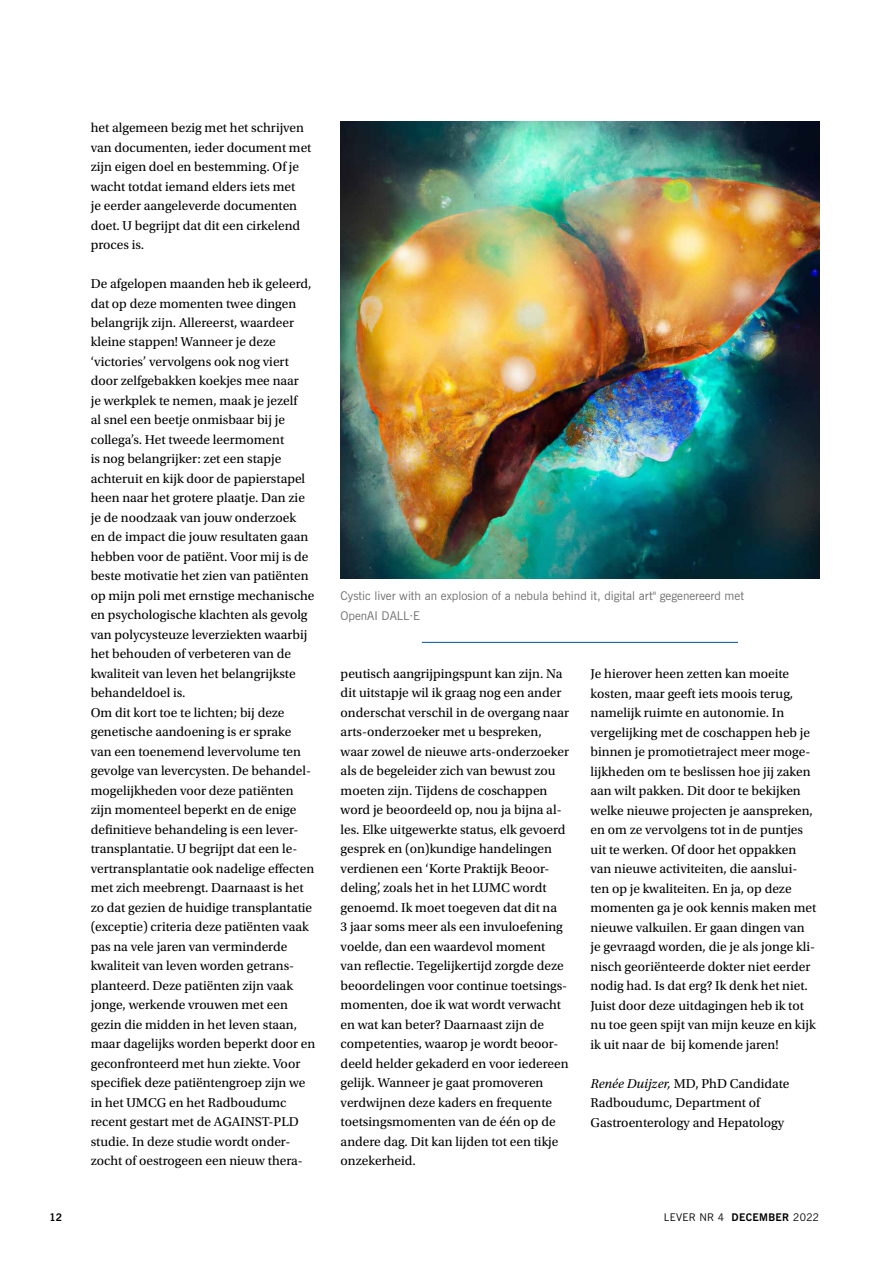
<style>
.page{position:relative;width:893px;height:1263px;background:#fff}
.page>*{position:absolute;margin:0;border:0;box-sizing:border-box;transform-origin:0 0}
.t1{font:13.5px/19.5px "Utopia Std";color:#000}
.t2{font:12px/19.5px "News Gothic BT";color:#706f6f}
.t3{font:10.5px "News Gothic BT";letter-spacing:.03em;color:#000}
.t4{font:700 10.5px "News Gothic BT";color:#000}
.s1{font-style:italic}
.s2{font-weight:700}
</style>
<div class="page">
<img style="left:341px;top:122px;width:478px;height:457px">
<hr style="left:422px;top:642px;width:316px;height:1px;background:#0053a1">
<p class="t1" style="left:91px;top:118px;width:222px">het algemeen bezig met het schrijven van documenten, ieder document met zijn eigen doel en bestemming. Of je wacht totdat iemand elders iets met<br>je eerder aangeleverde documenten doet. U begrijpt dat dit een cirkelend proces is.</p>
<p class="t1" style="left:91px;top:274px;width:226px">De afgelopen maanden heb ik geleerd, dat op deze momenten twee dingen belangrijk zijn. Allereerst, waardeer kleine stappen! Wanneer je deze ‘victories’ vervolgens ook nog viert door zelfgebakken koekjes mee naar<br>je werkplek te nemen, maak je jezelf<br>al snel een beetje onmisbaar bij je collega’s. Het tweede leermoment<br>is nog belangrijker: zet een stapje achteruit en kijk door de papierstapel heen naar het grotere plaatje. Dan zie je de noodzaak van jouw onderzoek<br>en de impact die jouw resultaten gaan hebben voor de patiënt. Voor mij is de beste motivatie het zien van patiënten op mijn poli met ernstige mechanische en psychologische klachten als gevolg van polycysteuze leverziekten waarbij het behouden of verbeteren van de kwaliteit van leven het belangrijkste behandeldoel is.<br>Om dit kort toe te lichten; bij deze genetische aandoening is er sprake van een toenemend levervolume ten gevolge van levercysten. De behandel&shy;mogelijkheden voor deze patiënten zijn momenteel beperkt en de enige definitieve behandeling is een lever&shy;transplantatie. U begrijpt dat een le&shy;vertransplantatie ook nadelige effecten met zich meebrengt. Daarnaast is het zo dat gezien de huidige transplantatie (exceptie) criteria deze patiënten vaak pas na vele jaren van verminderde kwaliteit van leven worden getrans&shy;planteerd. Deze patiënten zijn vaak jonge, werkende vrouwen met een gezin die midden in het leven staan, maar dagelijks worden beperkt door en geconfronteerd met hun ziekte. Voor specifiek deze patiëntengroep zijn we in het UMCG en het Radboudumc recent gestart met de AGAINST-PLD studie. In deze studie wordt onder&shy;zocht of oestrogeen een nieuw thera-</p>
<p class="t2" style="left:341px;top:586px;width:405px">Cystic liver with an explosion of a nebula behind it, digital art" gegenereerd met<br>OpenAI DALL·E</p>
<p class="t1" style="left:341px;top:664px;width:230px">peutisch aangrijpingspunt kan zijn. Na dit uitstapje wil ik graag nog een ander onderschat verschil in de overgang naar arts-onderzoeker met u bespreken, waar zowel de nieuwe arts-onderzoeker als de begeleider zich van bewust zou moeten zijn. Tijdens de coschappen word je beoordeeld op, nou ja bijna al&shy;les. Elke uitgewerkte status, elk gevoerd gesprek en (on)kundige handelingen verdienen een ‘Korte Praktijk Beoor&shy;deling’, zoals het in het LUMC wordt genoemd. Ik moet toegeven dat dit na<br>3 jaar soms meer als een invuloefening voelde, dan een waardevol moment van reflectie. Tegelijkertijd zorgde deze beoordelingen voor continue toetsings&shy;momenten, doe ik wat wordt verwacht en wat kan beter? Daarnaast zijn de competenties, waarop je wordt beoor&shy;deeld helder gekaderd en voor iedereen gelijk. Wanneer je gaat promoveren verdwijnen deze kaders en frequente toetsingsmomenten van de één op de andere dag. Dit kan lijden tot een tikje onzekerheid.</p>
<p class="t1" style="left:591px;top:664px;width:227px">Je hierover heen zetten kan moeite kosten, maar geeft iets moois terug, namelijk ruimte en autonomie. In vergelijking met de coschappen heb je binnen je promotietraject meer moge&shy;lijkheden om te beslissen hoe jij zaken aan wilt pakken. Dit door te bekijken welke nieuwe projecten je aanspreken, en om ze vervolgens tot in de puntjes uit te werken. Of door het oppakken van nieuwe activiteiten, die aanslui&shy;ten op je kwaliteiten. En ja, op deze momenten ga je ook kennis maken met nieuwe valkuilen. Er gaan dingen van je gevraagd worden, die je als jonge kli&shy;nisch georiënteerde dokter niet eerder nodig had. Is dat erg? Ik denk het niet.<br>Juist door deze uitdagingen heb ik tot nu toe geen spijt van mijn keuze en kijk ik uit naar de bij komende jaren!</p>
<p class="t1" style="left:591px;top:1074px;width:200px"><span class="s1">Renée Duijzer,</span> MD, PhD Candidate<br>Radboudumc, Department of<br>Gastroenterology and Hepatology</p>
<p class="t4" style="left:50px;top:1211px;width:14px">12</p>
<p class="t3" style="left:664px;top:1211px;width:157px">LEVER NR 4 <span class="s2">DECEMBER</span> 2022</p>
</div>
